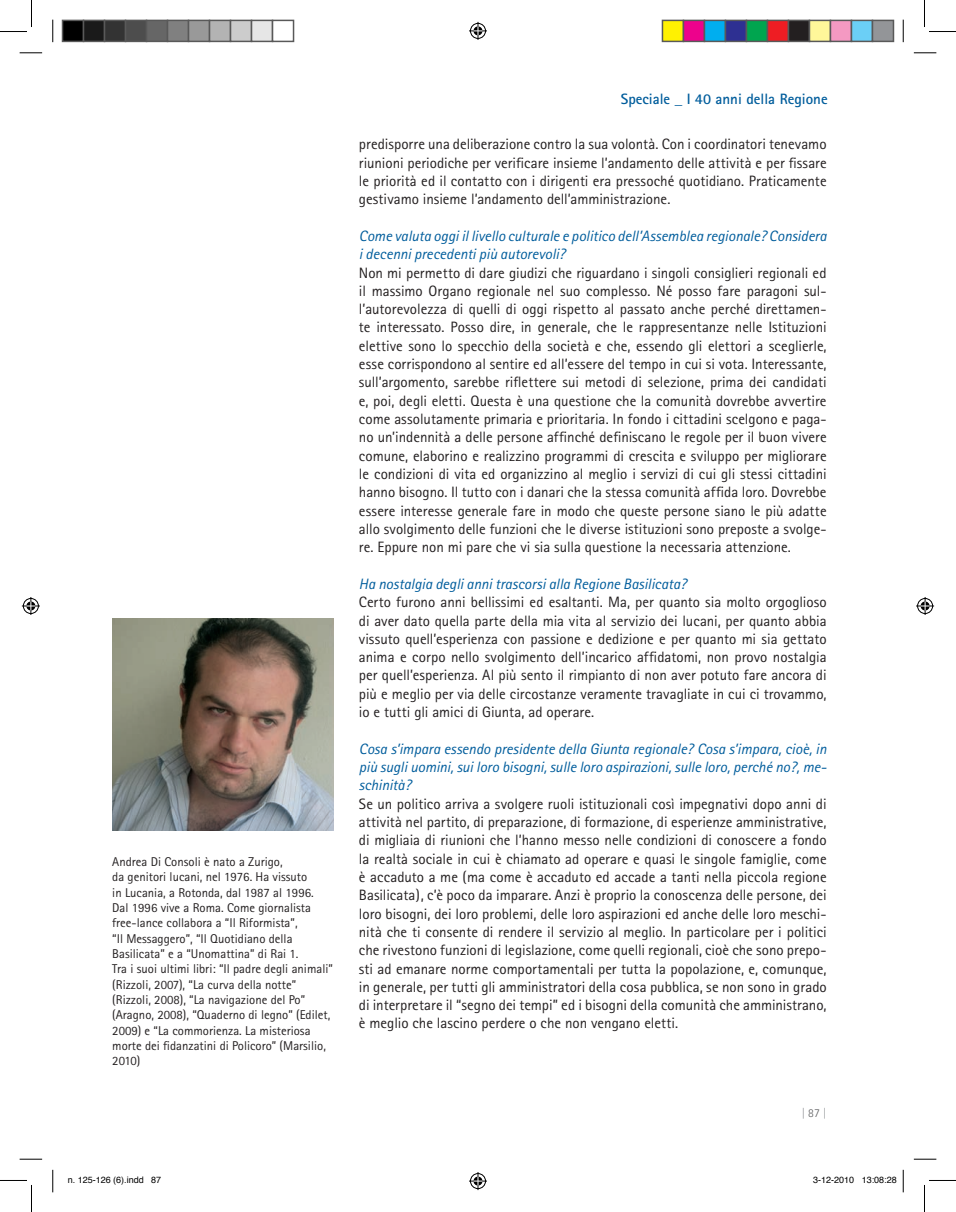
<style>
.page{position:relative;width:956px;height:1212px;background:#fff}
.page>*{position:absolute;margin:0;border:0;box-sizing:border-box;transform-origin:0 0}
.t1{font:15px/18.3px "Rotis Sans Serif";color:#231f20}
.t2{font:700 15px "Rotis Sans Serif";color:#005d9c}
.t3{font:12.75px/15.3px "Rotis Sans Serif";color:#231f20}
.t4{font:300 12px "Rotis Sans Serif";color:#8a8c8f}
.t5{font:9px "Helvetica";color:#000}
.s1{font-style:italic;color:#005d9c}
.s2{color:#57585a}
</style>
<div class="page">
<img style="left:112px;top:618px;width:221px;height:212px">
<svg style="left:20px;top:52px;width:22px;height:2px"></svg>
<svg style="left:914px;top:52px;width:22px;height:2px"></svg>
<svg style="left:20px;top:1158px;width:22px;height:1px"></svg>
<svg style="left:914px;top:1158px;width:22px;height:1px"></svg>
<svg style="left:52px;top:20px;width:2px;height:22px"></svg>
<svg style="left:52px;top:1169px;width:2px;height:22px"></svg>
<svg style="left:903px;top:20px;width:1px;height:22px"></svg>
<svg style="left:903px;top:1169px;width:1px;height:22px"></svg>
<svg style="left:0;top:0;width:32px;height:32px"></svg>
<svg style="left:0;top:1180px;width:32px;height:31px"></svg>
<svg style="left:924px;top:0;width:32px;height:32px"></svg>
<svg style="left:924px;top:1180px;width:32px;height:31px"></svg>
<svg style="left:469px;top:22px;width:18px;height:18px"></svg>
<svg style="left:469px;top:1172px;width:18px;height:17px"></svg>
<svg style="left:22px;top:597px;width:18px;height:18px"></svg>
<svg style="left:916px;top:597px;width:18px;height:18px"></svg>
<div style="left:63px;top:20px;width:21px;height:21px;background:#000"></div>
<div style="left:62px;top:20px;width:22px;height:22px;border:2px solid #595959"></div>
<div style="left:84px;top:20px;width:21px;height:21px;background:#1a1a1a"></div>
<div style="left:83px;top:20px;width:22px;height:22px;border:2px solid #595959"></div>
<div style="left:105px;top:20px;width:21px;height:21px;background:#333"></div>
<div style="left:104px;top:20px;width:22px;height:22px;border:2px solid #595959"></div>
<div style="left:126px;top:20px;width:21px;height:21px;background:#4d4d4d"></div>
<div style="left:125px;top:20px;width:22px;height:22px;border:2px solid #595959"></div>
<div style="left:147px;top:20px;width:21px;height:21px;background:#666"></div>
<div style="left:146px;top:20px;width:22px;height:22px;border:2px solid #595959"></div>
<div style="left:168px;top:20px;width:21px;height:21px;background:#808080"></div>
<div style="left:167px;top:20px;width:22px;height:22px;border:2px solid #595959"></div>
<div style="left:189px;top:20px;width:21px;height:21px;background:#999"></div>
<div style="left:188px;top:20px;width:22px;height:22px;border:2px solid #595959"></div>
<div style="left:210px;top:20px;width:21px;height:21px;background:#b3b3b3"></div>
<div style="left:209px;top:20px;width:22px;height:22px;border:2px solid #595959"></div>
<div style="left:231px;top:20px;width:21px;height:21px;background:#ccc"></div>
<div style="left:230px;top:20px;width:22px;height:22px;border:2px solid #595959"></div>
<div style="left:252px;top:20px;width:21px;height:21px;background:#e6e6e6"></div>
<div style="left:251px;top:20px;width:22px;height:22px;border:2px solid #595959"></div>
<div style="left:272px;top:20px;width:22px;height:22px;border:2px solid #595959"></div>
<div style="left:662px;top:20px;width:21px;height:21px;background:#fff101"></div>
<div style="left:662px;top:20px;width:22px;height:22px;border:2px solid #595959"></div>
<div style="left:683px;top:20px;width:21px;height:21px;background:#ed028c"></div>
<div style="left:683px;top:20px;width:22px;height:22px;border:2px solid #595959"></div>
<div style="left:704px;top:20px;width:21px;height:21px;background:#00aeef"></div>
<div style="left:704px;top:20px;width:22px;height:22px;border:2px solid #595959"></div>
<div style="left:725px;top:20px;width:21px;height:21px;background:#2e3092"></div>
<div style="left:725px;top:20px;width:22px;height:22px;border:2px solid #595959"></div>
<div style="left:746px;top:20px;width:21px;height:21px;background:#00a54f"></div>
<div style="left:746px;top:20px;width:22px;height:22px;border:2px solid #595959"></div>
<div style="left:767px;top:20px;width:21px;height:21px;background:#ee1d23"></div>
<div style="left:767px;top:20px;width:22px;height:22px;border:2px solid #595959"></div>
<div style="left:788px;top:20px;width:21px;height:21px;background:#231f20"></div>
<div style="left:788px;top:20px;width:22px;height:22px;border:2px solid #595959"></div>
<div style="left:809px;top:20px;width:21px;height:21px;background:#fff79a"></div>
<div style="left:809px;top:20px;width:22px;height:22px;border:2px solid #595959"></div>
<div style="left:830px;top:20px;width:21px;height:21px;background:#f499c2"></div>
<div style="left:830px;top:20px;width:22px;height:22px;border:2px solid #595959"></div>
<div style="left:851px;top:20px;width:21px;height:21px;background:#6bcff6"></div>
<div style="left:851px;top:20px;width:22px;height:22px;border:2px solid #595959"></div>
<div style="left:872px;top:20px;width:21px;height:21px;background:#939598"></div>
<div style="left:872px;top:20px;width:22px;height:22px;border:2px solid #595959"></div>
<p class="t3" style="left:112px;top:853px;width:222px">Andrea Di Consoli è nato a Zurigo,<br>da genitori lucani, nel 1976. Ha vissuto<br>in Lucania, a Rotonda, dal 1987 al 1996.<br>Dal 1996 vive a Roma. Come giornalista free-lance collabora a “Il Riformista”,<br>“Il Messaggero”, “Il Quotidiano della Basilicata” e a “Unomattina” di Rai 1.<br>Tra i suoi ultimi libri: “Il padre degli animali” (Rizzoli, 2007), “La curva della notte” (Rizzoli, 2008), “La navigazione del Po” (Aragno, 2008), “Quaderno di legno” (Edilet, 2009) e “La commorienza. La misteriosa morte dei fidanzatini di Policoro” (Marsilio, 2010)</p>
<p class="t2" style="left:621px;top:89px;width:208px">Speciale _ I 40 anni della Regione</p>
<p class="t1" style="left:359px;top:135px;width:469px;text-align:justify">predisporre una deliberazione contro la sua volontà. Con i coordinatori tenevamo riunioni periodiche per verificare insieme l’andamento delle attività e per fissare le priorità ed il contatto con i dirigenti era pressoché quotidiano. Praticamente gestivamo insieme l’andamento dell’amministrazione.</p>
<p class="t1" style="left:359px;top:226px;width:469px"><span class="s1">Come valuta oggi il livello culturale e politico dell’Assemblea regionale? Considera i decenni precedenti più autorevoli?<br></span>Non mi permetto di dare giudizi che riguardano i singoli consiglieri regionali ed il massimo Organo regionale nel suo complesso. Né posso fare paragoni sul&shy;l’autorevolezza di quelli di oggi rispetto al passato anche perché direttamen&shy;te interessato. Posso dire, in generale, che le rappresentanze nelle Istituzioni elettive sono lo specchio della società e che, essendo gli elettori a sceglierle, esse corrispondono al sentire ed all’essere del tempo in cui si vota. Interessante, sull’argomento, sarebbe riflettere sui metodi di selezione, prima dei candidati e, poi, degli eletti. Questa è una questione che la comunità dovrebbe avvertire come assolutamente primaria e prioritaria. In fondo i cittadini scelgono e paga&shy;no un’indennità a delle persone affinché definiscano le regole per il buon vivere comune, elaborino e realizzino programmi di crescita e sviluppo per migliorare le condizioni di vita ed organizzino al meglio i servizi di cui gli stessi cittadini hanno bisogno. Il tutto con i danari che la stessa comunità affida loro. Dovrebbe essere interesse generale fare in modo che queste persone siano le più adatte allo svolgimento delle funzioni che le diverse istituzioni sono preposte a svolge&shy;re. Eppure non mi pare che vi sia sulla questione la necessaria attenzione.</p>
<p class="t1" style="left:359px;top:574px;width:469px"><span class="s1">Ha nostalgia degli anni trascorsi alla Regione Basilicata?<br></span>Certo furono anni bellissimi ed esaltanti. Ma, per quanto sia molto orgoglioso di aver dato quella parte della mia vita al servizio dei lucani, per quanto abbia vissuto quell’esperienza con passione e dedizione e per quanto mi sia gettato anima e corpo nello svolgimento dell’incarico affidatomi, non provo nostalgia per quell’esperienza. Al più sento il rimpianto di non aver potuto fare ancora di più e meglio per via delle circostanze veramente travagliate in cui ci trovammo, io e tutti gli amici di Giunta, ad operare.</p>
<p class="t1" style="left:359px;top:739px;width:469px"><span class="s1">Cosa s’impara essendo presidente della Giunta regionale? Cosa s’impara, cioè, in più sugli uomini, sui loro bisogni, sulle loro aspirazioni, sulle loro, perché no?, me&shy;schinità?<br></span>Se un politico arriva a svolgere ruoli istituzionali così impegnativi dopo anni di attività nel partito, di preparazione, di formazione, di esperienze amministrative, di migliaia di riunioni che l’hanno messo nelle condizioni di conoscere a fondo la realtà sociale in cui è chiamato ad operare e quasi le singole famiglie, come è accaduto a me (ma come è accaduto ed accade a tanti nella piccola regione Basilicata), c’è poco da imparare. Anzi è proprio la conoscenza delle persone, dei loro bisogni, dei loro problemi, delle loro aspirazioni ed anche delle loro meschi&shy;nità che ti consente di rendere il servizio al meglio. In particolare per i politici che rivestono funzioni di legislazione, come quelli regionali, cioè che sono prepo&shy;sti ad emanare norme comportamentali per tutta la popolazione, e, comunque, in generale, per tutti gli amministratori della cosa pubblica, se non sono in grado di interpretare il “segno dei tempi” ed i bisogni della comunità che amministrano, è meglio che lascino perdere o che non vengano eletti.</p>
<p class="t4" style="left:801px;top:1105px;width:27px">|<span class="s2">87</span>|</p>
<p class="t5" style="left:68px;top:1173px;width:95px">n. 125-126 (6).indd 87</p>
<p class="t5" style="left:813px;top:1173px;width:85px">3-12-2010 13:08:28</p>
</div>
